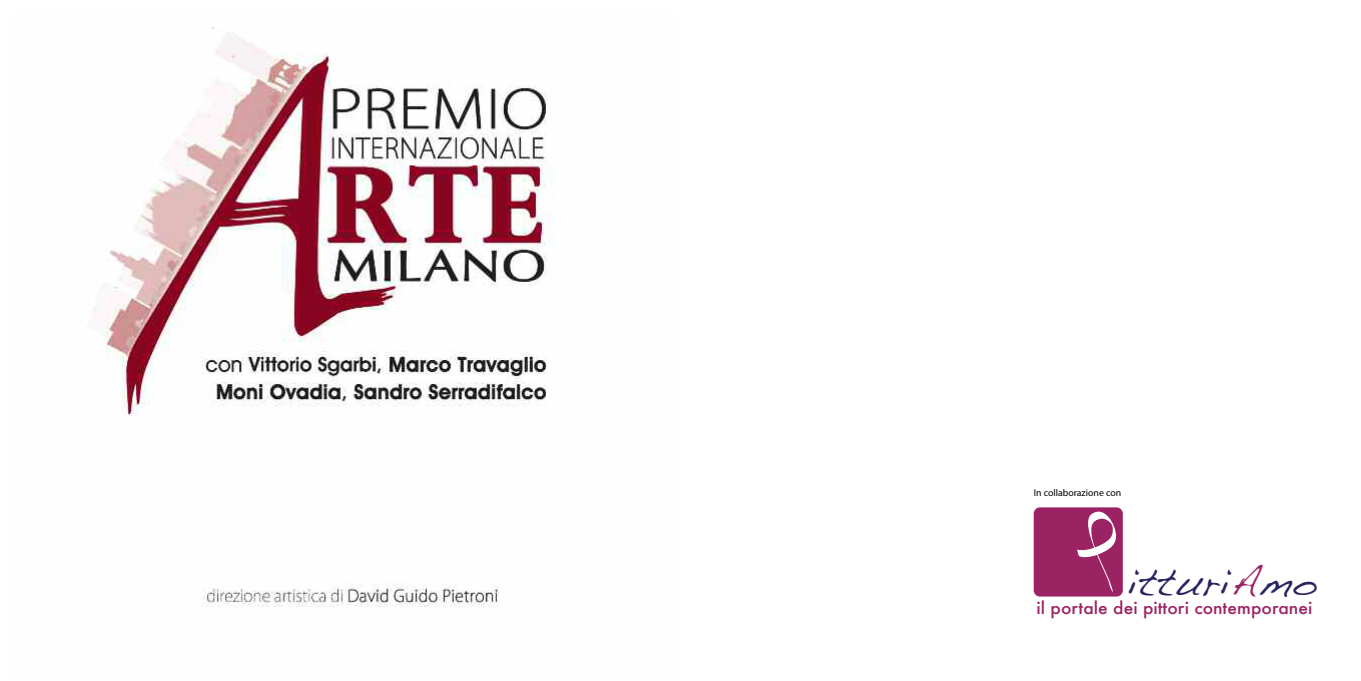
<style>
.page{position:relative;width:1361px;height:681px;background:#fff}
.page>*{position:absolute;margin:0;border:0;box-sizing:border-box;transform-origin:0 0}
.t1{font:33.9px "Dakota";color:#272460}
.t2{font:500 16.5px "Futura";color:#9c2363;scale:1.05 1}
.t3{font:9.8px "Myriad Pro";color:#000}
.s1{color:#9c2363}
</style>
<div class="page">
<img style="left:94px;top:26px;width:461px;height:581px">
<div style="left:1033px;top:507px;width:90px;height:89px;background:#9c2363;border-radius:6px"></div>
<svg style="left:1076px;top:507px;width:40px;height:85px"></svg>
<p class="t3" style="left:1033px;top:486px;width:89px">In collaborazione con</p>
<h1 class="t1" style="left:1128px;top:560px;width:190px">itturi<span class="s1">A</span>mo</h1>
<p class="t2" style="left:1036px;top:596px;width:264px">il portale dei pittori contemporanei</p>
</div>
